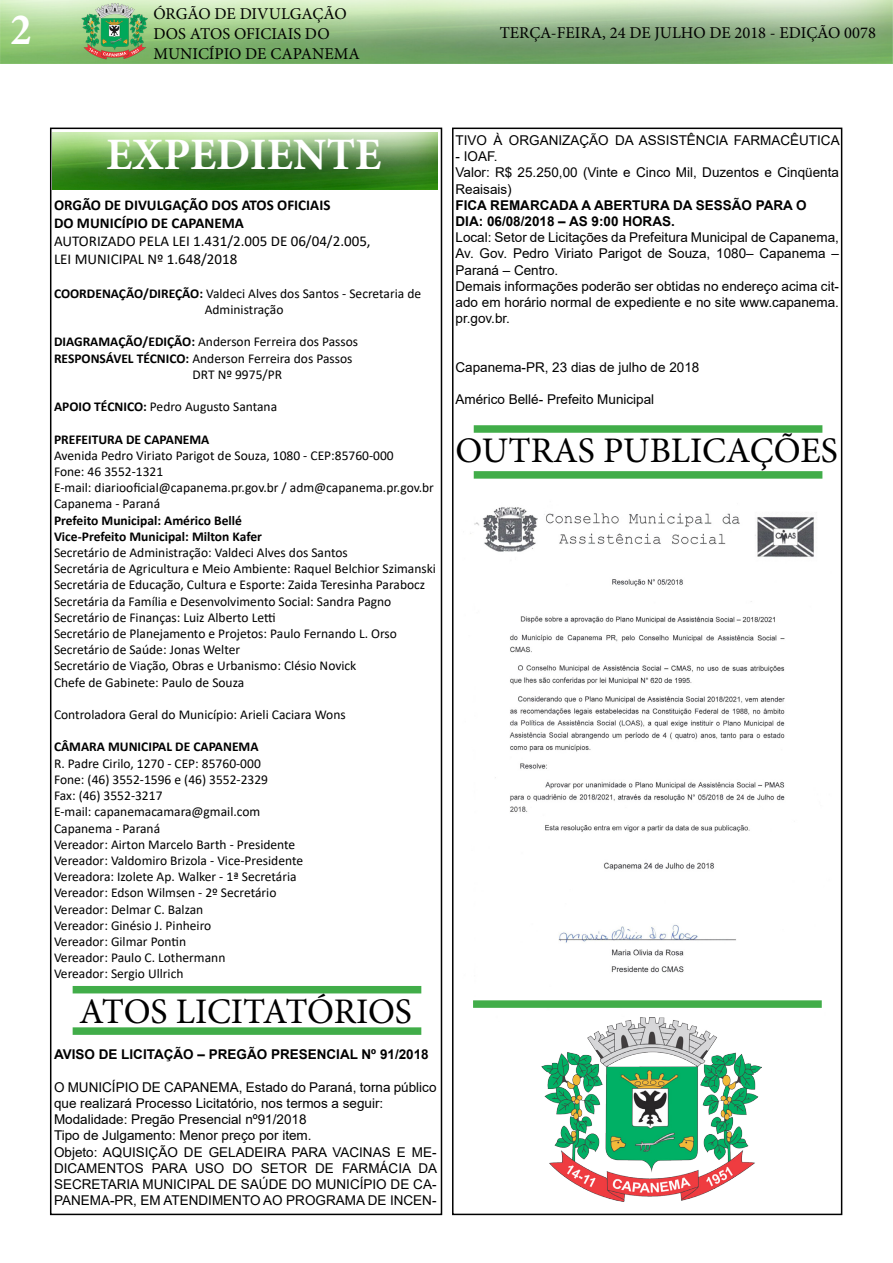
<style>
.page{position:relative;width:893px;height:1263px;background:#fff}
.page>*{position:absolute;margin:0;border:0;box-sizing:border-box;transform-origin:0 0}
.t1{font:700 45px "Minion Pro";color:#fff}
.t2{font:700 condensed 45px "Minion Pro";color:#fff}
.t3{font:36px "Minion Pro";color:#000}
.t4{font:16.5px/19.8px "Minion Pro";color:#000}
.t5{font:15px/18px "Calibri";color:#000}
.t6{font:700 15px/18px "Calibri";color:#000}
.t7{font:13.5px/16.2px "Calibri";color:#000}
.t8{font:13.5px/16.2px "Arial";color:#000}
.t9{font:700 13.5px/16.2px "Calibri";color:#000}
.t10{font:700 13.5px/16.2px "Arial";color:#000}
.s1{font-weight:700}
</style>
<div class="page">
<div style="left:50px;top:128px;width:392px;height:1087px;border:2px solid #000"></div>
<img style="left:0;top:0;width:893px;height:64px">
<div style="left:452px;top:128px;width:390px;height:1087px;border:2px solid #000"></div>
<img style="left:53px;top:132px;width:384px;height:58px">
<div style="left:73px;top:986px;width:348px;height:7px;background:#41ad49"></div>
<div style="left:73px;top:1027px;width:348px;height:8px;background:#41ad49"></div>
<div style="left:474px;top:425px;width:348px;height:8px;background:#41ad49"></div>
<div style="left:474px;top:471px;width:348px;height:8px;background:#41ad49"></div>
<img style="left:470px;top:507px;width:344px;height:466px">
<div style="left:473px;top:1000px;width:349px;height:8px;background:#41ad49"></div>
<img style="left:542px;top:1017px;width:219px;height:184px">
<h1 class="t2" style="left:11px;top:-1px;width:22px">2</h1>
<p class="t4" style="left:153px;top:4px;width:208px">ÓRGÃO DE DIVULGAÇÃO<br>DOS ATOS OFICIAIS DO<br>MUNICÍPIO DE CAPANEMA</p>
<p class="t4" style="left:500px;top:23px;width:378px">TERÇA-FEIRA, 24 DE JULHO DE 2018 - EDIÇÃO 0078</p>
<h1 class="t1" style="left:106px;top:123px;width:277px">EXPEDIENTE</h1>
<p class="t6" style="left:54px;top:195px;width:278px">ORGÃO DE DIVULGAÇÃO DOS ATOS OFICIAIS<br>DO MUNICÍPIO DE CAPANEMA</p>
<p class="t5" style="left:54px;top:231px;width:318px">AUTORIZADO PELA LEI 1.431/2.005 DE 06/04/2.005,<br>LEI MUNICIPAL Nº 1.648/2018</p>
<p class="t7" style="left:205px;top:285px;width:218px;text-indent:-151px"><span class="s1">COORDENAÇÃO/DIREÇÃO:</span> Valdeci Alves dos Santos - Secretaria de<br>Administração</p>
<p class="t7" style="left:54px;top:333px;width:306px"><span class="s1">DIAGRAMAÇÃO/EDIÇÃO:</span> Anderson Ferreira dos Passos</p>
<p class="t7" style="left:54px;top:350px;width:300px"><span class="s1">RESPONSÁVEL TÉCNICO:</span> Anderson Ferreira dos Passos</p>
<p class="t7" style="left:193px;top:366px;width:91px">DRT Nº 9975/PR</p>
<p class="t7" style="left:54px;top:398px;width:225px"><span class="s1">APOIO TÉCNICO:</span> Pedro Augusto Santana</p>
<p class="t9" style="left:54px;top:431px;width:157px">PREFEITURA DE CAPANEMA</p>
<p class="t7" style="left:54px;top:447px;width:381px">Avenida Pedro Viriato Parigot de Souza, 1080 - CEP:85760-000<br>Fone: 46 3552-1321<br>E-mail: diariooficial@capanema.pr.gov.br / adm@capanema.pr.gov.br Capanema - Paraná</p>
<p class="t9" style="left:54px;top:512px;width:209px">Prefeito Municipal: Américo Bellé<br>Vice-Prefeito Municipal: Milton Kafer</p>
<p class="t7" style="left:54px;top:544px;width:384px">Secretário de Administração: Valdeci Alves dos Santos<br>Secretária de Agricultura e Meio Ambiente: Raquel Belchior Szimanski Secretária de Educação, Cultura e Esporte: Zaida Teresinha Parabocz Secretária da Família e Desenvolvimento Social: Sandra Pagno Secretário de Finanças: Luiz Alberto Letti<br>Secretário de Planejamento e Projetos: Paulo Fernando L. Orso Secretário de Saúde: Jonas Welter<br>Secretário de Viação, Obras e Urbanismo: Clésio Novick<br>Chefe de Gabinete: Paulo de Souza</p>
<p class="t7" style="left:54px;top:706px;width:293px">Controladora Geral do Município: Arieli Caciara Wons</p>
<p class="t9" style="left:54px;top:739px;width:206px">CÂMARA MUNICIPAL DE CAPANEMA</p>
<p class="t7" style="left:54px;top:755px;width:251px">R. Padre Cirilo, 1270 - CEP: 85760-000<br>Fone: (46) 3552-1596 e (46) 3552-2329<br>Fax: (46) 3552-3217<br>E-mail: capanemacamara@gmail.com Capanema - Paraná<br>Vereador: Airton Marcelo Barth - Presidente Vereador: Valdomiro Brizola - Vice-Presidente Vereadora: Izolete Ap. Walker - 1ª Secretária Vereador: Edson Wilmsen - 2º Secretário Vereador: Delmar C. Balzan<br>Vereador: Ginésio J. Pinheiro<br>Vereador: Gilmar Pontin<br>Vereador: Paulo C. Lothermann<br>Vereador: Sergio Ullrich</p>
<h2 class="t3" style="left:79px;top:987px;width:334px">ATOS LICITATÓRIOS</h2>
<p class="t10" style="left:54px;top:1047px;width:376px">AVISO DE LICITAÇÃO – PREGÃO PRESENCIAL Nº 91/2018</p>
<p class="t8" style="left:54px;top:1079px;width:385px">O MUNICÍPIO DE CAPANEMA, Estado do Paraná, torna público que realizará Processo Licitatório, nos termos a seguir:<br>Modalidade: Pregão Presencial nº91/2018<br>Tipo de Julgamento: Menor preço por item.<br>Objeto: AQUISIÇÃO DE GELADEIRA PARA VACINAS E ME-DICAMENTOS PARA USO DO SETOR DE FARMÁCIA DA SECRETARIA MUNICIPAL DE SAÚDE DO MUNICÍPIO DE CA-PANEMA-PR, EM ATENDIMENTO AO PROGRAMA DE INCEN-</p>
<p class="t8" style="left:455px;top:132px;width:386px">TIVO À ORGANIZAÇÃO DA ASSISTÊNCIA FARMACÊUTICA</p>
<p class="t8" style="left:455px;top:148px;width:385px">- IOAF.<br>Valor: R$ 25.250,00 (Vinte e Cinco Mil, Duzentos e Cinqüenta<br>Reaisais)</p>
<p class="t10" style="left:455px;top:197px;width:353px">FICA REMARCADA A ABERTURA DA SESSÃO PARA O<br>DIA: 06/08/2018 – AS 9:00 HORAS.</p>
<p class="t8" style="left:455px;top:229px;width:385px">Local: Setor de Licitações da Prefeitura Municipal de Capanema, Av. Gov. Pedro Viriato Parigot de Souza, 1080– Capanema – Paraná – Centro.<br>Demais informações poderão ser obtidas no endereço acima cit&shy;ado em horário normal de expediente e no site www.capanema. pr.gov.br.</p>
<p class="t8" style="left:455px;top:359px;width:245px">Capanema-PR, 23 dias de julho de 2018</p>
<p class="t8" style="left:455px;top:391px;width:200px">Américo Bellé- Prefeito Municipal</p>
<h2 class="t3" style="left:455px;top:426px;width:384px">OUTRAS PUBLICAÇÕES</h2>
</div>
